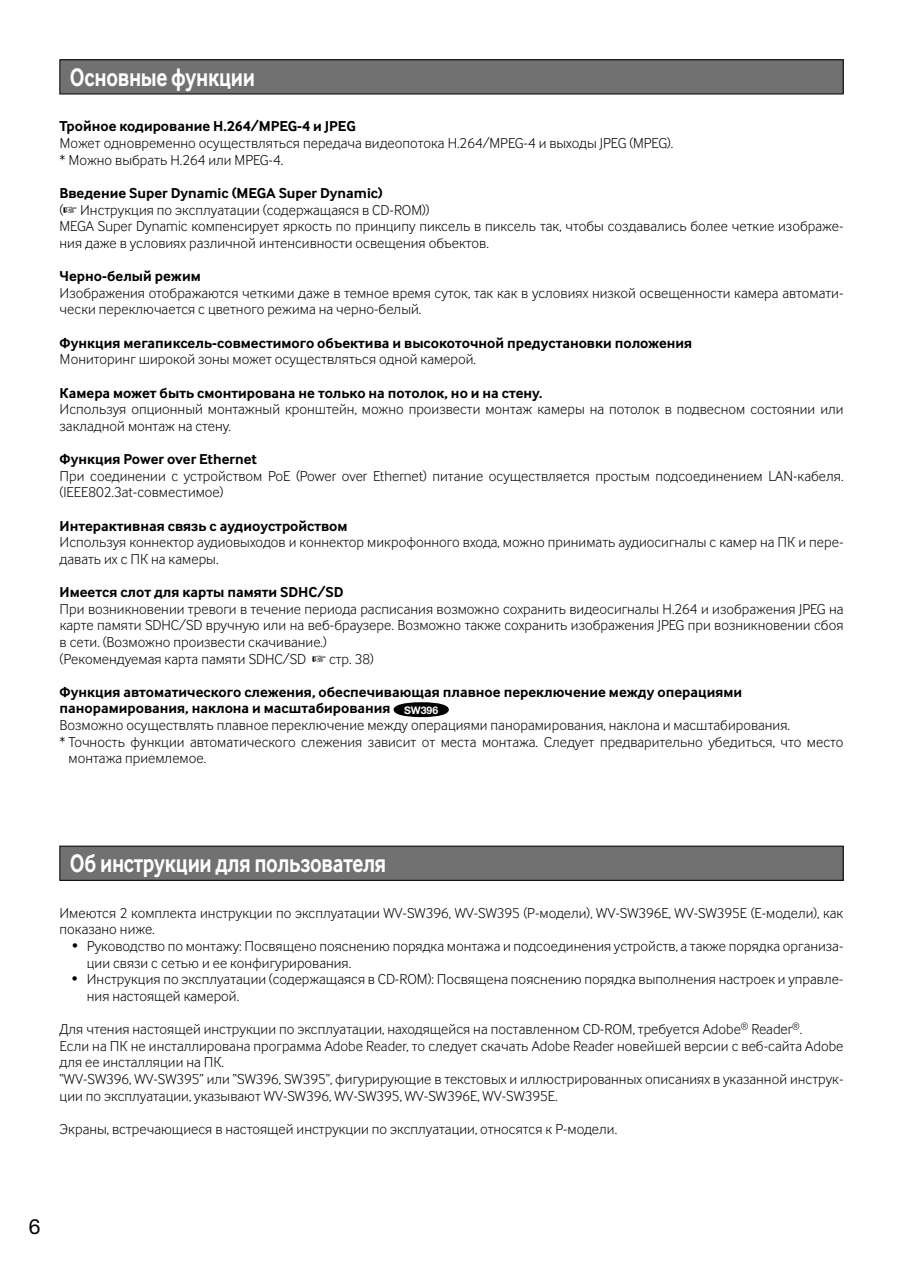
<style>
.page{position:relative;width:903px;height:1275px;background:#fff}
.page>*{position:absolute;margin:0;border:0;box-sizing:border-box;transform-origin:0 0}
.t1{font:700 26.25px "Inter Face Cyr";letter-spacing:-.015em;color:#fff;scale:.8 1}
.t2{font:21px "Helvetica Neue LT Std";color:#000}
.t3{font:14.88px/16.6px "Inter Face Cyr Lt";color:#000}
.t4{font:700 14.88px/16.6px "Inter Face Cyr";color:#000}
.s1{font-family:"Helvetica Neue LT Std";font-size:10.5px;color:#fff}
</style>
<div class="page">
<div style="left:60px;top:60px;width:783px;height:34px;background:#727172"></div>
<div style="left:60px;top:60px;width:783px;height:34px;border:1px solid #000"></div>
<div style="left:393px;top:702px;width:56px;height:15px;background:#000;border-radius:50%"></div>
<div style="left:60px;top:846px;width:783px;height:34px;background:#727172"></div>
<div style="left:60px;top:846px;width:783px;height:35px;border:1px solid #000"></div>
<h1 class="t1" style="left:70px;top:62px;width:233px">Основные функции</h1>
<p class="t4" style="left:60px;top:118px;width:298px">Тройное кодирование H.264/MPEG-4 и JPEG</p>
<p class="t3" style="left:60px;top:135px;width:615px">Может одновременно осуществляться передача видеопотока H.264/MPEG-4 и выходы JPEG (MPEG). * Можно выбрать H.264 или MPEG-4.</p>
<p class="t4" style="left:60px;top:185px;width:325px">Введение Super Dynamic (MEGA Super Dynamic)</p>
<p class="t3" style="left:60px;top:201px;width:785px">(☞ Инструкция по эксплуатации (содержащаяся в CD-ROM))<br>MEGA Super Dynamic компенсирует яркость по принципу пиксель в пиксель так, чтобы создавались более четкие изображе&shy;ния даже в условиях различной интенсивности освещения объектов.</p>
<p class="t4" style="left:60px;top:268px;width:143px">Черно-белый режим</p>
<p class="t3" style="left:60px;top:284px;width:785px">Изображения отображаются четкими даже в темное время суток, так как в условиях низкой освещенности камера автомати&shy;чески переключается с цветного режима на черно-белый.</p>
<p class="t4" style="left:60px;top:334px;width:634px">Функция мегапиксель-совместимого объектива и высокоточной предустановки положения</p>
<p class="t3" style="left:60px;top:351px;width:418px">Мониторинг широкой зоны может осуществляться одной камерой.</p>
<p class="t4" style="left:60px;top:384px;width:484px">Камера может быть смонтирована не только на потолок, но и на стену.</p>
<p class="t3" style="left:60px;top:401px;width:785px">Используя опционный монтажный кронштейн, можно произвести монтаж камеры на потолок в подвесном состоянии или закладной монтаж на стену.</p>
<p class="t4" style="left:60px;top:451px;width:199px">Функция Power over Ethernet</p>
<p class="t3" style="left:60px;top:467px;width:785px">При соединении с устройством PoE (Power over Ethernet) питание осуществляется простым подсоединением LAN-кабеля. (IEEE802.3at-совместимое)</p>
<p class="t4" style="left:60px;top:517px;width:289px">Интерактивная связь с аудиоустройством</p>
<p class="t3" style="left:60px;top:534px;width:785px">Используя коннектор аудиовыходов и коннектор микрофонного входа, можно принимать аудиосигналы с камер на ПК и пере&shy;давать их с ПК на камеры.</p>
<p class="t4" style="left:60px;top:584px;width:286px">Имеется слот для карты памяти SDHC/SD</p>
<p class="t3" style="left:60px;top:600px;width:785px">При возникновении тревоги в течение периода расписания возможно сохранить видеосигналы H.264 и изображения JPEG на карте памяти SDHC/SD вручную или на веб-браузере. Возможно также сохранить изображения JPEG при возникновении сбоя в сети. (Возможно произвести скачивание.)<br>(Рекомендуемая карта памяти SDHC/SD ☞ стр. 38)</p>
<p class="t4" style="left:60px;top:683px;width:684px">Функция автоматического слежения, обеспечивающая плавное переключение между операциями панорамирования, наклона и масштабирования <span class="s1">SW396</span></p>
<p class="t3" style="left:60px;top:717px;width:732px">Возможно осуществлять плавное переключение между операциями панорамирования, наклона и масштабирования.</p>
<p class="t3" style="left:60px;top:733px;width:785px">* Точность функции автоматического слежения зависит от места монтажа. Следует предварительно убедиться, что место</p>
<p class="t3" style="left:69px;top:750px;width:139px">монтажа приемлемое.</p>
<h1 class="t1" style="left:70px;top:848px;width:397px">Об инструкции для пользователя</h1>
<p class="t3" style="left:60px;top:904px;width:785px">Имеются 2 комплекта инструкции по эксплуатации WV-SW396, WV-SW395 (P-модели), WV-SW396E, WV-SW395E (E-модели), как показано ниже.</p>
<p class="t3" style="left:87px;top:938px;width:758px;text-indent:-15px">• Руководство по монтажу: Посвящено пояснению порядка монтажа и подсоединения устройств, а также порядка организа&shy;ции связи с сетью и ее конфигурирования.</p>
<p class="t3" style="left:87px;top:971px;width:758px;text-indent:-15px">• Инструкция по эксплуатации (содержащаяся в CD-ROM): Посвящена пояснению порядка выполнения настроек и управле&shy;ния настоящей камерой.</p>
<p class="t3" style="left:60px;top:1021px;width:785px">Для чтения настоящей инструкции по эксплуатации, находящейся на поставленном CD-ROM, требуется Adobe<sup>®</sup> Reader<sup>®</sup>.<br>Если на ПК не инсталлирована программа Adobe Reader, то следует скачать Adobe Reader новейшей версии с веб-сайта Adobe для ее инсталляции на ПК.<br>“WV-SW396, WV-SW395” или “SW396, SW395”, фигурирующие в текстовых и иллюстрированных описаниях в указанной инструк&shy;ции по эксплуатации, указывают WV-SW396, WV-SW395, WV-SW396E, WV-SW395E.</p>
<p class="t3" style="left:60px;top:1120px;width:559px">Экраны, встречающиеся в настоящей инструкции по эксплуатации, относятся к P-модели.</p>
<h2 class="t2" style="left:29px;top:1214px;width:13px">6</h2>
</div>
